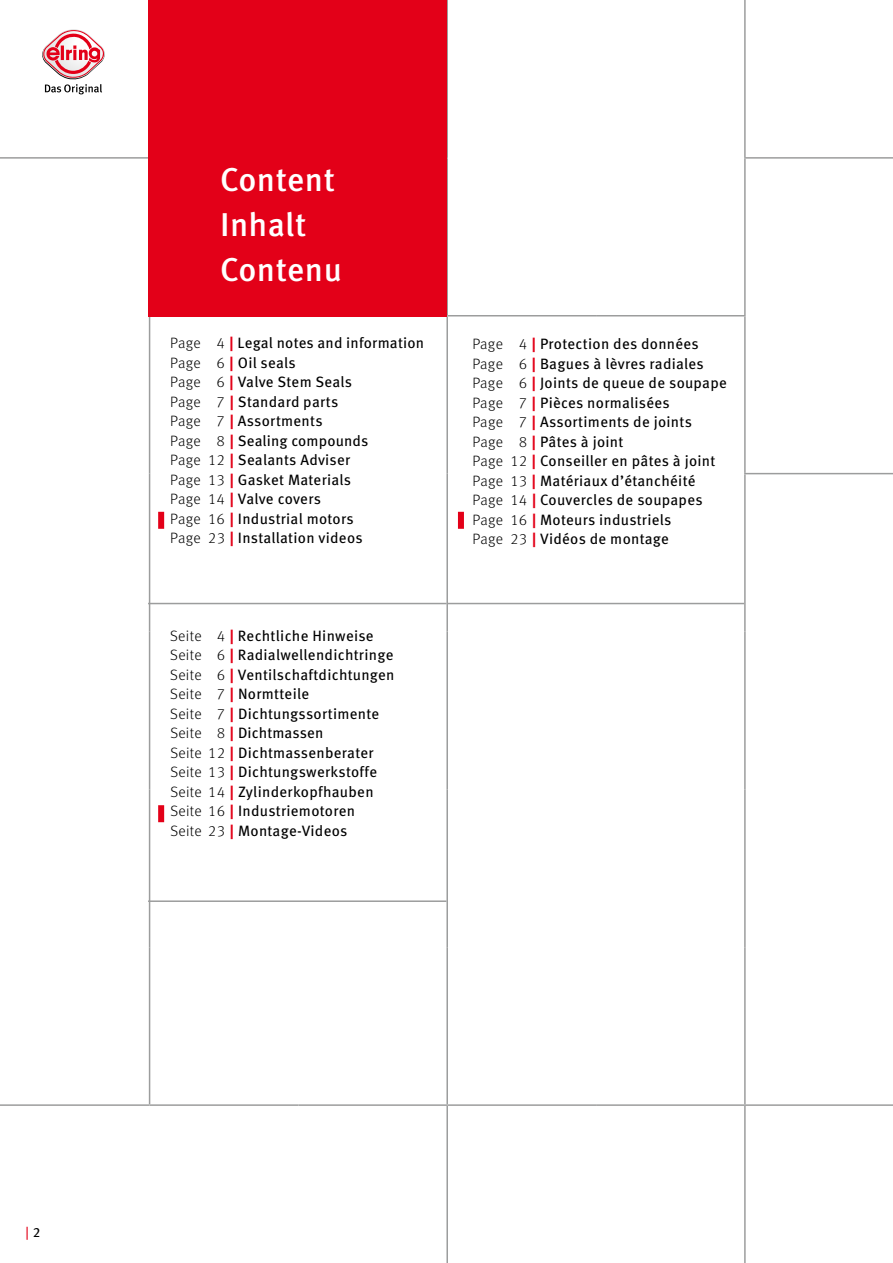
<style>
.page{position:relative;width:893px;height:1263px;background:#fff}
.page>*{position:absolute;margin:0;border:0;box-sizing:border-box;transform-origin:0 0}
.t1{font:500 33px/45px "Meta Pro";letter-spacing:.015em;color:#fff}
.t2{font:15px/19.5px "Meta Pro";letter-spacing:.02em;color:#000}
.t3{font:13.5px "Meta Pro";color:#e30018}
.s1{font-weight:300}
.s2{font-weight:700;color:#e30018}
.s3{color:#000}
</style>
<div class="page">
<hr style="left:446px;top:0;width:2px;height:157px;background:#9c9d9d">
<hr style="left:744px;top:0;width:2px;height:157px;background:#9c9d9d">
<hr style="left:0;top:157px;width:150px;height:2px;background:#9c9d9d">
<hr style="left:298px;top:157px;width:150px;height:2px;background:#9c9d9d">
<hr style="left:446px;top:159px;width:2px;height:156px;background:#9c9d9d">
<hr style="left:744px;top:157px;width:149px;height:2px;background:#9c9d9d">
<hr style="left:744px;top:159px;width:2px;height:156px;background:#9c9d9d">
<hr style="left:298px;top:315px;width:149px;height:1px;background:#9c9d9d">
<hr style="left:446px;top:316px;width:2px;height:158px;background:#9c9d9d">
<hr style="left:744px;top:316px;width:2px;height:157px;background:#9c9d9d">
<hr style="left:446px;top:474px;width:2px;height:157px;background:#9c9d9d">
<hr style="left:744px;top:473px;width:149px;height:1px;background:#9c9d9d">
<hr style="left:744px;top:474px;width:2px;height:157px;background:#9c9d9d">
<hr style="left:149px;top:631px;width:1px;height:158px;background:#9c9d9d">
<hr style="left:446px;top:631px;width:2px;height:158px;background:#9c9d9d">
<hr style="left:744px;top:631px;width:2px;height:158px;background:#9c9d9d">
<hr style="left:149px;top:789px;width:1px;height:158px;background:#9c9d9d">
<hr style="left:446px;top:789px;width:2px;height:158px;background:#9c9d9d">
<hr style="left:744px;top:789px;width:2px;height:158px;background:#9c9d9d">
<hr style="left:149px;top:947px;width:1px;height:157px;background:#9c9d9d">
<hr style="left:446px;top:947px;width:2px;height:157px;background:#9c9d9d">
<hr style="left:744px;top:947px;width:2px;height:157px;background:#9c9d9d">
<hr style="left:0;top:1104px;width:150px;height:2px;background:#9c9d9d">
<hr style="left:150px;top:1104px;width:148px;height:2px;background:#9c9d9d">
<hr style="left:298px;top:1104px;width:149px;height:2px;background:#9c9d9d">
<hr style="left:447px;top:1104px;width:149px;height:2px;background:#9c9d9d">
<hr style="left:446px;top:1106px;width:2px;height:157px;background:#9c9d9d">
<hr style="left:596px;top:1104px;width:149px;height:2px;background:#9c9d9d">
<hr style="left:745px;top:1104px;width:148px;height:2px;background:#9c9d9d">
<hr style="left:744px;top:1106px;width:2px;height:157px;background:#9c9d9d">
<hr style="left:149px;top:316px;width:1px;height:158px;background:#9c9d9d">
<hr style="left:149px;top:474px;width:1px;height:157px;background:#9c9d9d">
<hr style="left:447px;top:315px;width:149px;height:1px;background:#9c9d9d">
<hr style="left:596px;top:315px;width:150px;height:1px;background:#9c9d9d">
<svg style="left:42px;top:29px;width:63px;height:65px"></svg>
<div style="left:148px;top:0;width:298px;height:317px;background:#e30018"></div>
<hr style="left:148px;top:603px;width:298px;height:1px;background:#9c9d9d">
<hr style="left:447px;top:603px;width:297px;height:1px;background:#9c9d9d">
<hr style="left:148px;top:900px;width:298px;height:2px;background:#9c9d9d">
<div style="left:158px;top:512px;width:6px;height:17px;background:#e30018"></div>
<div style="left:458px;top:512px;width:6px;height:17px;background:#e30018"></div>
<div style="left:158px;top:805px;width:6px;height:17px;background:#e30018"></div>
<h1 class="t1" style="left:220px;top:155px;width:123px">Content<br>Inhalt<br>Contenu</h1>
<p class="t2" style="left:170px;top:332px;width:256px"><span class="s1">Page 4</span> <span class="s2">|</span> Legal notes and information<br><span class="s1">Page 6</span> <span class="s2">|</span> Oil seals<br><span class="s1">Page 6</span> <span class="s2">|</span> Valve Stem Seals<br><span class="s1">Page 7</span> <span class="s2">|</span> Standard parts<br><span class="s1">Page 7</span> <span class="s2">|</span> Assortments<br><span class="s1">Page 8</span> <span class="s2">|</span> Sealing compounds<br><span class="s1">Page 12</span> <span class="s2">|</span> Sealants Adviser<br><span class="s1">Page 13</span> <span class="s2">|</span> Gasket Materials<br><span class="s1">Page 14</span> <span class="s2">|</span> Valve covers<br><span class="s1">Page 16</span> <span class="s2">|</span> Industrial motors<br><span class="s1">Page 23</span> <span class="s2">|</span> Installation videos</p>
<p class="t2" style="left:170px;top:625px;width:226px"><span class="s1">Seite 4</span> <span class="s2">|</span> Rechtliche Hinweise<br><span class="s1">Seite 6</span> <span class="s2">|</span> Radialwellendichtringe<br><span class="s1">Seite 6</span> <span class="s2">|</span> Ventilschaftdichtungen<br><span class="s1">Seite 7</span> <span class="s2">|</span> Normtteile<br><span class="s1">Seite 7</span> <span class="s2">|</span> Dichtungssortimente<br><span class="s1">Seite 8</span> <span class="s2">|</span> Dichtmassen<br><span class="s1">Seite 12</span> <span class="s2">|</span> Dichtmassenberater<br><span class="s1">Seite 13</span> <span class="s2">|</span> Dichtungswerkstoffe<br><span class="s1">Seite 14</span> <span class="s2">|</span> Zylinderkopfhauben<br><span class="s1">Seite 16</span> <span class="s2">|</span> Industriemotoren<br><span class="s1">Seite 23</span> <span class="s2">|</span> Montage-Videos</p>
<p class="t2" style="left:472px;top:333px;width:256px"><span class="s1">Page 4</span> <span class="s2">|</span> Protection des données<br><span class="s1">Page 6</span> <span class="s2">|</span> Bagues à lèvres radiales<br><span class="s1">Page 6</span> <span class="s2">|</span> Joints de queue de soupape<br><span class="s1">Page 7</span> <span class="s2">|</span> Pièces normalisées<br><span class="s1">Page 7</span> <span class="s2">|</span> Assortiments de joints<br><span class="s1">Page 8</span> <span class="s2">|</span> Pâtes à joint<br><span class="s1">Page 12</span> <span class="s2">|</span> Conseiller en pâtes à joint<br><span class="s1">Page 13</span> <span class="s2">|</span> Matériaux d’étanchéité<br><span class="s1">Page 14</span> <span class="s2">|</span> Couvercles de soupapes<br><span class="s1">Page 16</span> <span class="s2">|</span> Moteurs industriels<br><span class="s1">Page 23</span> <span class="s2">|</span> Vidéos de montage</p>
<p class="t3" style="left:26px;top:1221px;width:16px">| <span class="s3">2</span></p>
</div>
